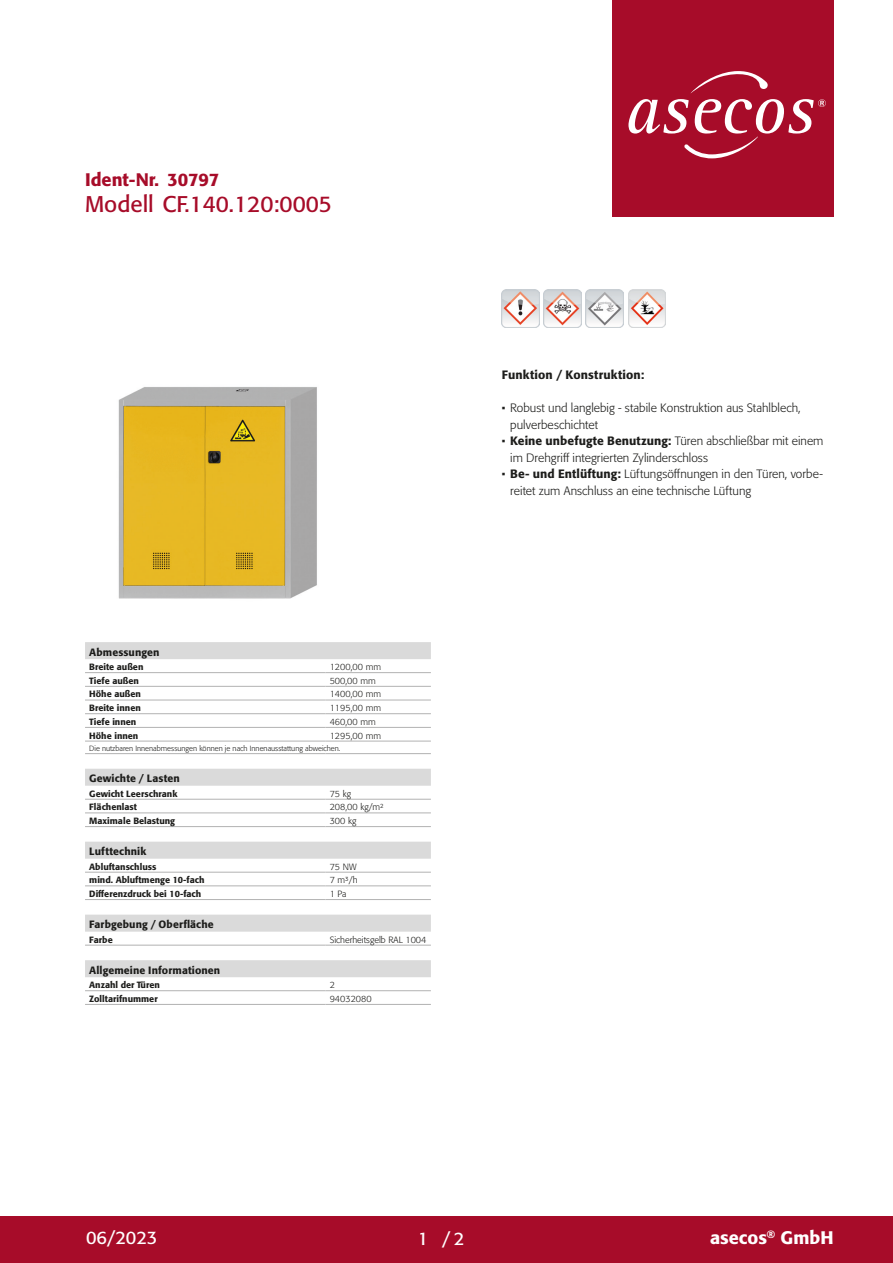
<style>
.page{position:relative;width:893px;height:1263px;background:#fff}
.page>*{position:absolute;margin:0;border:0;box-sizing:border-box;transform-origin:0 0}
.t1{font:22.5px "Formata Pro";color:#a70c29}
.t2{font:500 18px "Formata Pro";color:#a70c29}
.t3{font:500 18px "Formata Pro";color:#fff}
.t4{font:18px "Formata Pro";color:#fff}
.t5{font:300 12px/16.5px "Formata Pro";color:#1d1d1b}
.t6{font:500 12px "Formata Pro";letter-spacing:.015em;color:#1d1d1b}
.t7{font:500 10.5px "Formata Pro";letter-spacing:.01em;color:#1d1d1b}
.t8{font:500 9px "Formata Pro";color:#1d1d1b}
.t9{font:300 9px "Formata Pro";color:#1d1d1b}
.t10{font:300 7.5px "Formata Pro";color:#1d1d1b}
.s1{font-weight:500}
</style>
<div class="page">
<div style="left:0;top:1216px;width:893px;height:47px;background:#a70c29"></div>
<div style="left:612px;top:0;width:221px;height:217px;background:#a70c29"></div>
<svg style="left:691px;top:71px;width:77px;height:22px"></svg>
<svg style="left:628px;top:99px;width:198px;height:60px"></svg>
<img style="left:118px;top:387px;width:199px;height:212px">
<div style="left:85px;top:642px;width:346px;height:17px;background:#dadada"></div>
<hr style="left:85px;top:672px;width:240px;height:1px;background:#b2b2b2">
<hr style="left:325px;top:672px;width:106px;height:1px;background:#b2b2b2">
<hr style="left:85px;top:686px;width:240px;height:1px;background:#b2b2b2">
<hr style="left:325px;top:686px;width:106px;height:1px;background:#b2b2b2">
<hr style="left:85px;top:700px;width:240px;height:1px;background:#b2b2b2">
<hr style="left:325px;top:700px;width:106px;height:1px;background:#b2b2b2">
<hr style="left:85px;top:713px;width:240px;height:1px;background:#b2b2b2">
<hr style="left:325px;top:713px;width:106px;height:1px;background:#b2b2b2">
<hr style="left:85px;top:727px;width:240px;height:1px;background:#b2b2b2">
<hr style="left:325px;top:727px;width:106px;height:1px;background:#b2b2b2">
<hr style="left:85px;top:741px;width:240px;height:1px;background:#b2b2b2">
<hr style="left:325px;top:741px;width:106px;height:1px;background:#b2b2b2">
<hr style="left:85px;top:753px;width:240px;height:1px;background:#b2b2b2">
<hr style="left:325px;top:753px;width:106px;height:1px;background:#b2b2b2">
<div style="left:85px;top:769px;width:346px;height:17px;background:#dadada"></div>
<hr style="left:85px;top:799px;width:240px;height:1px;background:#b2b2b2">
<hr style="left:325px;top:799px;width:106px;height:1px;background:#b2b2b2">
<hr style="left:85px;top:813px;width:240px;height:1px;background:#b2b2b2">
<hr style="left:325px;top:813px;width:106px;height:1px;background:#b2b2b2">
<hr style="left:85px;top:826px;width:240px;height:1px;background:#b2b2b2">
<hr style="left:325px;top:826px;width:106px;height:1px;background:#b2b2b2">
<div style="left:85px;top:842px;width:346px;height:17px;background:#dadada"></div>
<hr style="left:85px;top:872px;width:240px;height:1px;background:#b2b2b2">
<hr style="left:325px;top:872px;width:106px;height:1px;background:#b2b2b2">
<hr style="left:85px;top:886px;width:240px;height:1px;background:#b2b2b2">
<hr style="left:325px;top:886px;width:106px;height:1px;background:#b2b2b2">
<hr style="left:85px;top:899px;width:240px;height:1px;background:#b2b2b2">
<hr style="left:325px;top:899px;width:106px;height:1px;background:#b2b2b2">
<div style="left:85px;top:915px;width:346px;height:17px;background:#dadada"></div>
<hr style="left:85px;top:945px;width:240px;height:1px;background:#b2b2b2">
<hr style="left:325px;top:945px;width:106px;height:1px;background:#b2b2b2">
<div style="left:85px;top:960px;width:346px;height:17px;background:#dadada"></div>
<hr style="left:85px;top:990px;width:240px;height:1px;background:#b2b2b2">
<hr style="left:325px;top:990px;width:106px;height:1px;background:#b2b2b2">
<hr style="left:85px;top:1004px;width:240px;height:1px;background:#b2b2b2">
<hr style="left:325px;top:1004px;width:106px;height:1px;background:#b2b2b2">
<img style="left:502px;top:289px;width:38px;height:38px">
<img style="left:544px;top:289px;width:38px;height:38px">
<img style="left:586px;top:289px;width:38px;height:38px">
<img style="left:628px;top:289px;width:38px;height:38px">
<h2 class="t2" style="left:85px;top:168px;width:136px">Ident-Nr. 30797</h2>
<h1 class="t1" style="left:85px;top:190px;width:249px">Modell CF.140.120:0005</h1>
<p class="t7" style="left:89px;top:645px;width:72px">Abmessungen</p>
<p class="t8" style="left:89px;top:661px;width:56px">Breite außen</p>
<p class="t9" style="left:330px;top:661px;width:53px">1200,00 mm</p>
<p class="t8" style="left:89px;top:675px;width:51px">Tiefe außen</p>
<p class="t9" style="left:330px;top:675px;width:48px">500,00 mm</p>
<p class="t8" style="left:89px;top:688px;width:53px">Höhe außen</p>
<p class="t9" style="left:330px;top:689px;width:53px">1400,00 mm</p>
<p class="t8" style="left:89px;top:702px;width:53px">Breite innen</p>
<p class="t9" style="left:330px;top:702px;width:53px">1195,00 mm</p>
<p class="t8" style="left:89px;top:716px;width:49px">Tiefe innen</p>
<p class="t9" style="left:330px;top:716px;width:48px">460,00 mm</p>
<p class="t8" style="left:89px;top:729px;width:51px">Höhe innen</p>
<p class="t9" style="left:330px;top:730px;width:53px">1295,00 mm</p>
<p class="t10" style="left:89px;top:744px;width:253px">Die nutzbaren Innenabmessungen können je nach Innenausstattung abweichen.</p>
<p class="t7" style="left:89px;top:771px;width:92px">Gewichte / Lasten</p>
<p class="t8" style="left:89px;top:788px;width:90px">Gewicht Leerschrank</p>
<p class="t9" style="left:330px;top:788px;width:23px">75 kg</p>
<p class="t8" style="left:89px;top:801px;width:49px">Flächenlast</p>
<p class="t9" style="left:330px;top:801px;width:56px">208,00 kg/m²</p>
<p class="t8" style="left:89px;top:815px;width:87px">Maximale Belastung</p>
<p class="t9" style="left:330px;top:815px;width:28px">300 kg</p>
<p class="t7" style="left:89px;top:844px;width:59px">Lufttechnik</p>
<p class="t8" style="left:89px;top:861px;width:69px">Abluftanschluss</p>
<p class="t9" style="left:330px;top:861px;width:28px">75 NW</p>
<p class="t8" style="left:89px;top:874px;width:117px">mind. Abluftmenge 10-fach</p>
<p class="t9" style="left:330px;top:874px;width:29px">7 m³/h</p>
<p class="t8" style="left:89px;top:888px;width:114px">Differenzdruck bei 10-fach</p>
<p class="t9" style="left:330px;top:888px;width:18px">1 Pa</p>
<p class="t7" style="left:89px;top:917px;width:126px">Farbgebung / Oberfläche</p>
<p class="t8" style="left:89px;top:933px;width:25px">Farbe</p>
<p class="t9" style="left:330px;top:934px;width:98px">Sicherheitsgelb RAL 1004</p>
<p class="t7" style="left:89px;top:963px;width:132px">Allgemeine Informationen</p>
<p class="t8" style="left:89px;top:979px;width:72px">Anzahl der Türen</p>
<p class="t9" style="left:330px;top:979px;width:7px">2</p>
<p class="t8" style="left:89px;top:993px;width:70px">Zolltarifnummer</p>
<p class="t9" style="left:330px;top:993px;width:43px">94032080</p>
<p class="t6" style="left:502px;top:367px;width:144px">Funktion / Konstruktion:</p>
<p class="t5" style="left:510px;top:400px;width:292px;text-indent:-9px">• Robust und langlebig - stabile Konstruktion aus Stahlblech, pulverbeschichtet</p>
<p class="t5" style="left:510px;top:433px;width:315px;text-indent:-9px">• <span class="s1">Keine unbefugte Benutzung:</span> Türen abschließbar mit einem im Drehgriff integrierten Zylinderschloss</p>
<p class="t5" style="left:510px;top:466px;width:314px;text-indent:-9px">• <span class="s1">Be- und Entlüftung:</span> Lüftungsöffnungen in den Türen, vorbe&shy;reitet zum Anschluss an eine technische Lüftung</p>
<h2 class="t4" style="left:86px;top:1225px;width:73px">06/2023</h2>
<h2 class="t4" style="left:418px;top:1227px;width:48px">1 /2</h2>
<h2 class="t3" style="left:710px;top:1225px;width:125px">asecos<sup>®</sup> GmbH</h2>
</div>
